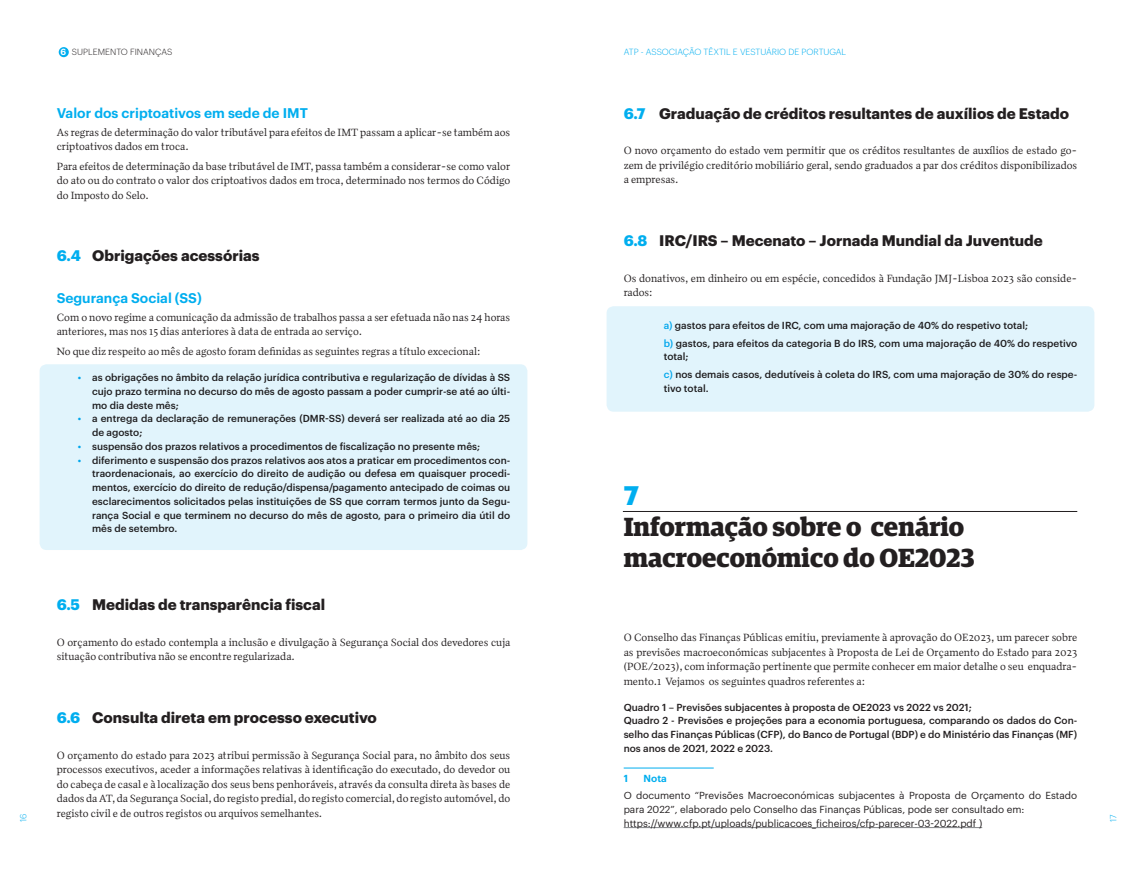
<style>
.page{position:relative;width:1134px;height:886px;background:#fff}
.page>*{position:absolute;margin:0;border:0;box-sizing:border-box;transform-origin:0 0}
.t1{font:700 26.25px/31.2px "Guardian Egyp";color:#231f20}
.t2{font:700 26.25px "Graphik";color:#00aeef}
.t3{font:700 15px "Graphik";color:#231f20}
.t4{font:600 13.75px "Graphik";color:#00aeef}
.t5{font:10.75px/14.5px "Quiosco One";color:#231f20}
.t6{font:500 10px/13.8px "Graphik";color:#231f20}
.t7{font:10px/13.8px "Graphik";color:#231f20}
.t8{font:600 10px "Graphik";color:#00aeef}
.t9{font:300 8.75px "Graphik";color:#00aeef}
.t10{font:300 8.75px "Graphik";color:#231f20}
.s1{font-weight:600;color:#fff}
.s2{color:#00aeef}
</style>
<div class="page">
<div style="left:59px;top:47px;width:10px;height:10px;background:#00aeef;border-radius:50%"></div>
<hr style="left:624px;top:768px;width:90px;height:1px;background:#00aeef">
<hr style="left:624px;top:827px;width:358px;height:1px;background:#808285">
<div style="left:40px;top:364px;width:487px;height:186px;background:#e1f4fc;border-radius:7px"></div>
<div style="left:606px;top:306px;width:488px;height:106px;background:#e1f4fc;border-radius:7px"></div>
<hr style="left:623px;top:511px;width:454px;height:1px;background:#231f20">
<p class="t10" style="left:60px;top:46px;width:113px"><span class="s1">6</span> SUPLEMENTO FINANÇAS</p>
<p class="t9" style="left:624px;top:46px;width:224px">ATP - ASSOCIAÇÃO TÊXTIL E VESTUÁRIO DE PORTUGAL</p>
<p class="t4" style="left:57px;top:102px;width:253px">Valor dos criptoativos em sede de IMT</p>
<p class="t5" style="left:57px;top:124px;width:455px">As regras de determinação do valor tributável para efeitos de IMT passam a aplicar-se também aos criptoativos dados em troca.</p>
<p class="t5" style="left:57px;top:159px;width:455px;text-align:justify">Para efeitos de determinação da base tributável de IMT, passa também a considerar-se como valor do ato ou do contrato o valor dos criptoativos dados em troca, determinado nos termos do Código do Imposto do Selo.</p>
<h2 class="t3" style="left:57px;top:244px;width:204px"><span class="s2">6.4</span> Obrigações acessórias</h2>
<p class="t4" style="left:57px;top:287px;width:147px">Segurança Social (SS)</p>
<p class="t5" style="left:57px;top:309px;width:455px">Com o novo regime a comunicação da admissão de trabalhos passa a ser efetuada não nas 24 horas anteriores, mas nos 15 dias anteriores à data de entrada ao serviço.</p>
<p class="t5" style="left:57px;top:344px;width:425px">No que diz respeito ao mês de agosto foram definidas as seguintes regras a título excecional:</p>
<p class="t6" style="left:92px;top:370px;width:420px;text-align:justify;text-indent:-14px"><span class="s2">•</span> as obrigações no âmbito da relação jurídica contributiva e regularização de dívidas à SS cujo prazo termina no decurso do mês de agosto passam a poder cumprir-se até ao últi&shy;mo dia deste mês;</p>
<p class="t6" style="left:92px;top:411px;width:420px;text-indent:-14px"><span class="s2">•</span> a entrega da declaração de remunerações (DMR-SS) deverá ser realizada até ao dia 25 de agosto;</p>
<p class="t6" style="left:78px;top:438px;width:404px"><span class="s2">•</span> suspensão dos prazos relativos a procedimentos de fiscalização no presente mês;</p>
<p class="t6" style="left:92px;top:452px;width:420px;text-align:justify;text-indent:-14px"><span class="s2">•</span> diferimento e suspensão dos prazos relativos aos atos a praticar em procedimentos con&shy;traordenacionais, ao exercício do direito de audição ou defesa em quaisquer procedi&shy;mentos, exercício do direito de redução/dispensa/pagamento antecipado de coimas ou esclarecimentos solicitados pelas instituições de SS que corram termos junto da Segu&shy;rança Social e que terminem no decurso do mês de agosto, para o primeiro dia útil do mês de setembro.</p>
<h2 class="t3" style="left:624px;top:102px;width:447px"><span class="s2">6.7</span> Graduação de créditos resultantes de auxílios de Estado</h2>
<p class="t5" style="left:624px;top:143px;width:455px;text-align:justify">O novo orçamento do estado vem permitir que os créditos resultantes de auxílios de estado go&shy;zem de privilégio creditório mobiliário geral, sendo graduados a par dos créditos disponibilizados a empresas.</p>
<h2 class="t3" style="left:624px;top:229px;width:421px"><span class="s2">6.8</span> IRC/IRS – Mecenato – Jornada Mundial da Juventude</h2>
<p class="t5" style="left:624px;top:270px;width:455px">Os donativos, em dinheiro ou em espécie, concedidos à Fundação JMJ-Lisboa 2023 são conside&shy;rados:</p>
<p class="t6" style="left:664px;top:316px;width:415px;line-height:17.2px"><span class="s2">a)</span> gastos para efeitos de IRC, com uma majoração de 40% do respetivo total;<br><span class="s2">b)</span> gastos, para efeitos da categoria B do IRS, com uma majoração de 40% do respetivo</p>
<p class="t6" style="left:664px;top:347px;width:415px;line-height:17.2px">total;<br><span class="s2">c)</span> nos demais casos, dedutíveis à coleta do IRS, com uma majoração de 30% do respe-</p>
<p class="t6" style="left:664px;top:380px;width:46px">tivo total.</p>
<h1 class="t2" style="left:624px;top:475px;width:17px">7</h1>
<h1 class="t1" style="left:624px;top:508px;width:352px">Informação sobre o cenário macroeconómico do OE2023</h1>
<h2 class="t3" style="left:57px;top:593px;width:270px"><span class="s2">6.5</span> Medidas de transparência fiscal</h2>
<p class="t5" style="left:57px;top:635px;width:455px">O orçamento do estado contempla a inclusão e divulgação à Segurança Social dos devedores cuja situação contributiva não se encontre regularizada.</p>
<p class="t5" style="left:624px;top:630px;width:455px;text-align:justify">O Conselho das Finanças Públicas emitiu, previamente à aprovação do OE2023, um parecer sobre as previsões macroeconómicas subjacentes à Proposta de Lei de Orçamento do Estado para 2023 (POE/2023), com informação pertinente que permite conhecer em maior detalhe o seu enquadra&shy;mento.1 Vejamos os seguintes quadros referentes a:</p>
<p class="t6" style="left:624px;top:699px;width:455px">Quadro 1 – Previsões subjacentes à proposta de OE2023 vs 2022 vs 2021;<br>Quadro 2 - Previsões e projeções para a economia portuguesa, comparando os dados do Con&shy;selho das Finanças Públicas (CFP), do Banco de Portugal (BDP) e do Ministério das Finanças (MF) nos anos de 2021, 2022 e 2023.</p>
<p class="t8" style="left:624px;top:770px;width:6px">1</p>
<p class="t8" style="left:644px;top:770px;width:25px">Nota</p>
<p class="t7" style="left:624px;top:788px;width:455px">O documento “Previsões Macroeconómicas subjacentes à Proposta de Orçamento do Estado para 2022”, elaborado pelo Conselho das Finanças Públicas, pode ser consultado em: https://www.cfp.pt/uploads/publicacoes_ficheiros/cfp-parecer-03-2022.pdf )</p>
<h2 class="t3" style="left:57px;top:706px;width:322px"><span class="s2">6.6</span> Consulta direta em processo executivo</h2>
<p class="t5" style="left:57px;top:747px;width:455px;text-align:justify">O orçamento do estado para 2023 atribui permissão à Segurança Social para, no âmbito dos seus processos executivos, aceder a informações relativas à identificação do executado, do devedor ou do cabeça de casal e à localização dos seus bens penhoráveis, através da consulta direta às bases de dados da AT, da Segurança Social, do registo predial, do registo comercial, do registo automóvel, do registo civil e de outros registos ou arquivos semelhantes.</p>
<p class="t9" style="left:17px;top:822px;width:10px;rotate:-90deg">16</p>
<p class="t9" style="left:1107px;top:822px;width:9px;rotate:-90deg">17</p>
</div>
